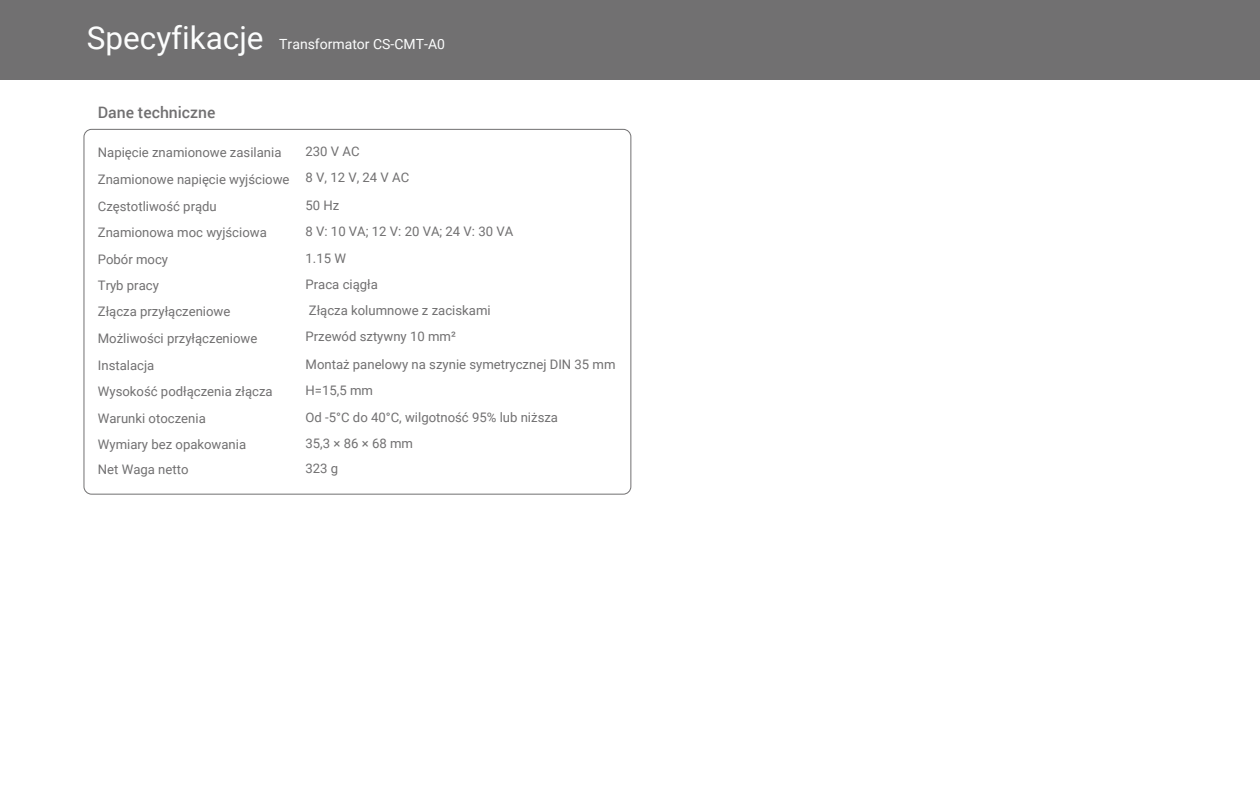
<style>
.page{position:relative;width:1260px;height:788px;background:#fff}
.page>*{position:absolute;margin:0;border:0;box-sizing:border-box;transform-origin:0 0}
.t1{font:31.5px "Roboto";color:#fcfdfd}
.t2{font:500 15.75px "Roboto";color:#717071}
.t3{font:14px "Roboto";color:#fcfdfd}
.t4{font:13.12px/27.4px "Roboto";color:#717071}
</style>
<div class="page">
<div style="left:0;top:0;width:1260px;height:80px;background:#717071"></div>
<h1 class="t1" style="left:87px;top:16px;width:178px">Specyfikacje</h1>
<p class="t3" style="left:279px;top:35px;width:167px">Transformator CS-CMT-A0</p>
<p class="t2" style="left:98px;top:101px;width:119px">Dane techniczne</p>
<p class="t4" style="left:98px;top:138px;width:185px">Napięcie znamionowe zasilania</p>
<p class="t4" style="left:98px;top:137px;width:313px;text-indent:208px">230 V AC<br>Znamionowe napięcie wyjściowe 8 V, 12 V, 24 V AC<br>Częstotliwość prądu</p>
<p class="t4" style="left:306px;top:191px;width:35px">50 Hz</p>
<p class="t4" style="left:98px;top:218px;width:171px">Znamionowa moc wyjściowa</p>
<p class="t4" style="left:306px;top:217px;width:209px">8 V: 10 VA; 12 V: 20 VA; 24 V: 30 VA</p>
<p class="t4" style="left:98px;top:245px;width:72px">Pobór mocy</p>
<p class="t4" style="left:306px;top:244px;width:42px">1.15 W</p>
<p class="t4" style="left:98px;top:271px;width:63px">Tryb pracy</p>
<p class="t4" style="left:306px;top:270px;width:74px">Praca ciągła</p>
<p class="t4" style="left:98px;top:297px;width:134px">Złącza przyłączeniowe</p>
<p class="t4" style="left:309px;top:296px;width:183px">Złącza kolumnowe z zaciskami</p>
<p class="t4" style="left:98px;top:324px;width:161px">Możliwości przyłączeniowe</p>
<p class="t4" style="left:306px;top:322px;width:152px">Przewód sztywny 10 mm²</p>
<p class="t4" style="left:98px;top:351px;width:58px">Instalacja</p>
<p class="t4" style="left:306px;top:349px;width:311px">Montaż panelowy na szynie symetrycznej DIN 35 mm</p>
<p class="t4" style="left:98px;top:377px;width:176px">Wysokość podłączenia złącza</p>
<p class="t4" style="left:306px;top:376px;width:69px">H=15,5 mm</p>
<p class="t4" style="left:98px;top:404px;width:109px">Warunki otoczenia</p>
<p class="t4" style="left:306px;top:403px;width:254px">Od -5°C do 40°C, wilgotność 95% lub niższa</p>
<p class="t4" style="left:98px;top:430px;width:150px">Wymiary bez opakowania</p>
<p class="t4" style="left:306px;top:429px;width:109px">35,3 × 86 × 68 mm</p>
<p class="t4" style="left:98px;top:455px;width:92px">Net Waga netto</p>
<p class="t4" style="left:306px;top:454px;width:34px">323 g</p>
</div>
